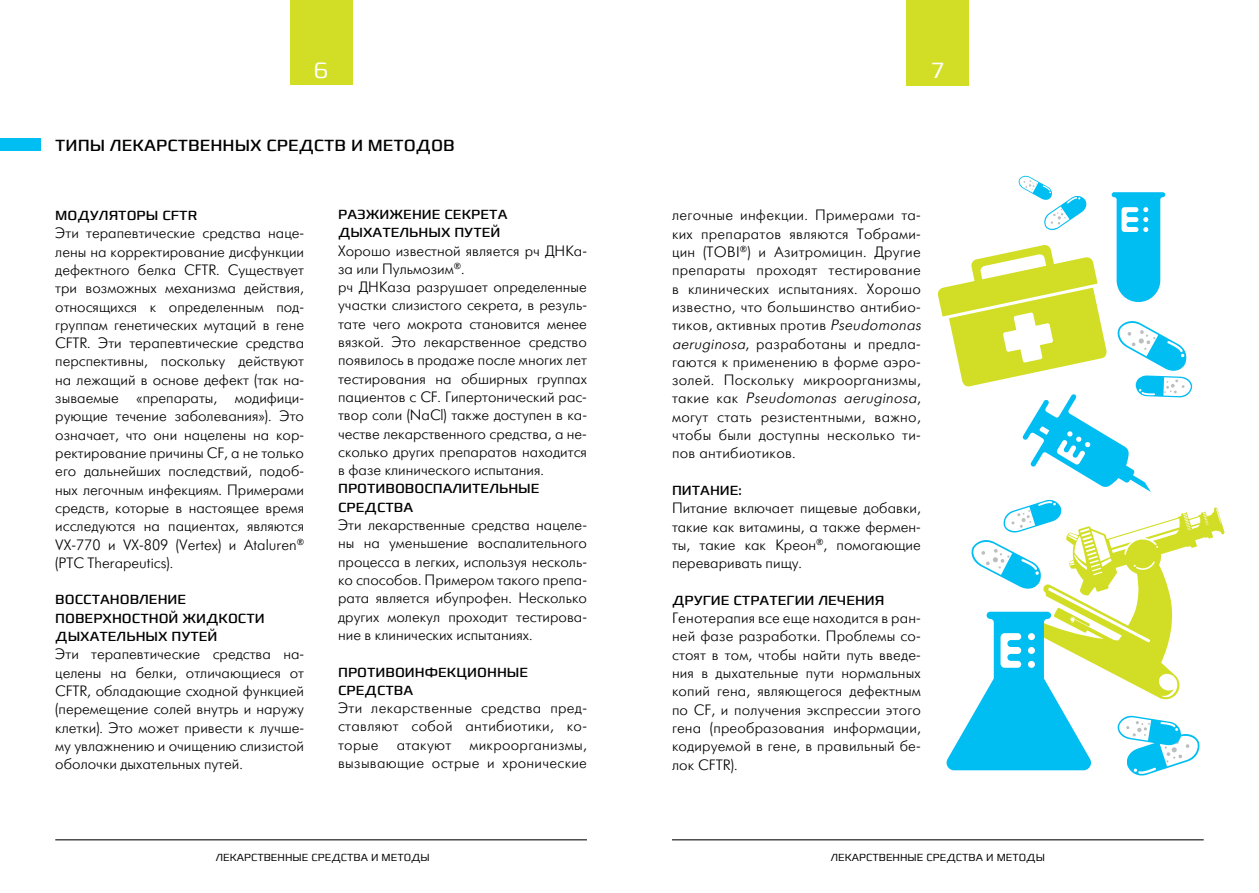
<style>
.page{position:relative;width:1259px;height:893px;background:#fff}
.page>*{position:absolute;margin:0;border:0;box-sizing:border-box;transform-origin:0 0}
.t1{font:300 22.5px "Francker CYR";color:#fff}
.t2{font:16.5px "Francker CYR";color:#000}
.t3{font:15px/18.3px "Futuris Light C";color:#000;text-align:justify}
.t4{font:15px/18.3px "Futuris Light C";letter-spacing:.02em;color:#000}
.t5{font:13.5px/18.3px "Francker CYR";color:#000}
.t6{font:300 10.5px "Francker CYR";color:#000}
.s1{font-style:italic}
</style>
<div class="page">
<div style="left:290px;top:0;width:62px;height:85px;background:#d2de26"></div>
<div style="left:907px;top:0;width:62px;height:85px;background:#d2de26"></div>
<hr style="left:55px;top:839px;width:532px;height:1px;background:#000">
<hr style="left:672px;top:839px;width:531px;height:1px;background:#000">
<div style="left:0;top:139px;width:41px;height:12px;background:#00bdf2"></div>
<svg style="left:946px;top:499px;width:278px;height:277px"></svg>
<svg style="left:937px;top:175px;width:255px;height:317px"></svg>
<h1 class="t1" style="left:314px;top:56px;width:16px">6</h1>
<h1 class="t1" style="left:930px;top:56px;width:16px">7</h1>
<p class="t2" style="left:55px;top:135px;width:401px">Типы лекарственных средств и методов</p>
<p class="t5" style="left:55px;top:207px;width:117px">Модуляторы CFT</p>
<p class="t5" style="left:188px;top:207px;width:11px">R</p>
<p class="t3" style="left:55px;top:225px;width:250px">Эти терапевтические средства наце&shy;лены на корректирование дисфункции дефектного белка CFTR. Существует три возможных механизма действия, относящихся к определенным под&shy;группам генетических мутаций в гене CFTR. Эти терапевтические средства перспективны, поскольку действуют на лежащий в основе дефект (так на&shy;зываемые «препараты, модифици&shy;рующие течение заболевания»). Это означает, что они нацелены на кор&shy;ректирование причины CF, а не только его дальнейших последствий, подоб&shy;ных легочным инфекциям. Примерами средств, которые в настоящее время исследуются на пациентах, являются VX-770 и VX-809 (Vertex) и Ataluren<sup>® </sup>(PTC Therapeutics).</p>
<p class="t5" style="left:55px;top:591px;width:211px">Восстановление поверхностной жидкости дыхательных путей</p>
<p class="t3" style="left:55px;top:645px;width:250px">Эти терапевтические средства на&shy;целены на белки, отличающиеся от CFTR, обладающие сходной функцией (перемещение солей внутрь и наружу клетки). Это может привести к лучше&shy;му увлажнению и очищению слизистой оболочки дыхательных путей.</p>
<p class="t5" style="left:338px;top:206px;width:171px">Разжижение секрета дыхательных путей</p>
<p class="t3" style="left:338px;top:242px;width:250px;text-align:left">Хорошо известной является рч ДНКа&shy;за или Пульмозим<sup>®</sup>.<br>рч ДНКаза разрушает определенные участки слизистого секрета, в резуль&shy;тате чего мокрота становится менее вязкой. Это лекарственное средство появилось в продаже после многих лет тестирования на обширных группах пациентов с CF. Гипертонический рас&shy;твор соли (NaCl) также доступен в ка&shy;честве лекарственного средства, а не&shy;сколько других препаратов находится в фазе клинического испытания.</p>
<p class="t5" style="left:338px;top:480px;width:201px">П ротивовоспалительные средства</p>
<p class="t3" style="left:338px;top:516px;width:250px">Эти лекарственные средства нацеле&shy;ны на уменьшение воспалительного процесса в легких, используя несколь&shy;ко способов. Примером такого препа&shy;рата является ибупрофен. Несколько других молекул проходит тестирова&shy;ние в клинических испытаниях.</p>
<p class="t5" style="left:338px;top:663px;width:190px">Противоинфекционные средства</p>
<p class="t3" style="left:338px;top:699px;width:250px">Эти лекарственные средства пред&shy;ставляют собой антибиотики, ко&shy;торые атакуют микроорганизмы, вызывающие острые и хронические</p>
<p class="t4" style="left:672px;top:207px;width:253px">легочные инфекции. Примерами та&shy;ких препаратов являются Тобрами&shy;цин (TOBI<sup>®</sup>) и Азитромицин. Другие препараты проходят тестирование в клинических испытаниях. Хорошо известно, что большинство антибио&shy;тиков, активных против <span class="s1">Pseudomonas aeruginosa</span>, разработаны и предла&shy;гаются к применению в форме аэро&shy;золей. Поскольку микроорганизмы, та к и е ка к <span class="s1">Pseudomonas aeruginosa</span>, могут стать резистентными, важно, чтобы были доступны несколько ти&shy;пов антибиотиков.</p>
<p class="t5" style="left:672px;top:482px;width:71px">П итание:</p>
<p class="t3" style="left:672px;top:499px;width:250px">Питание включает пищевые добавки, такие как витамины, а также фермен&shy;ты, такие как Креон<sup>®</sup>, помогающие переваривать пищу.</p>
<p class="t5" style="left:672px;top:591px;width:214px">Другие стратегии лечения</p>
<p class="t3" style="left:672px;top:609px;width:250px">Генотерапия все еще находится в ран&shy;ней фазе разработки. Проблемы со&shy;стоят в том, чтобы найти путь введе&shy;ния в дыхательные пути нормальных копий гена, являющегося дефектным по CF, и получения экспрессии этого гена (преобразования информации, кодируемой в гене, в правильный бе&shy;лок CFTR).</p>
<p class="t6" style="left:216px;top:850px;width:43px">лекарственн</p>
<p class="t6" style="left:292px;top:850px;width:56px">ые средств</p>
<p class="t6" style="left:361px;top:850px;width:38px">а и мето</p>
<p class="t6" style="left:411px;top:850px;width:20px">ды</p>
<p class="t6" style="left:831px;top:850px;width:43px">лекарственн</p>
<p class="t6" style="left:907px;top:850px;width:56px">ые средств</p>
<p class="t6" style="left:975px;top:850px;width:38px">а и мето</p>
<p class="t6" style="left:1026px;top:850px;width:20px">ды</p>
</div>
